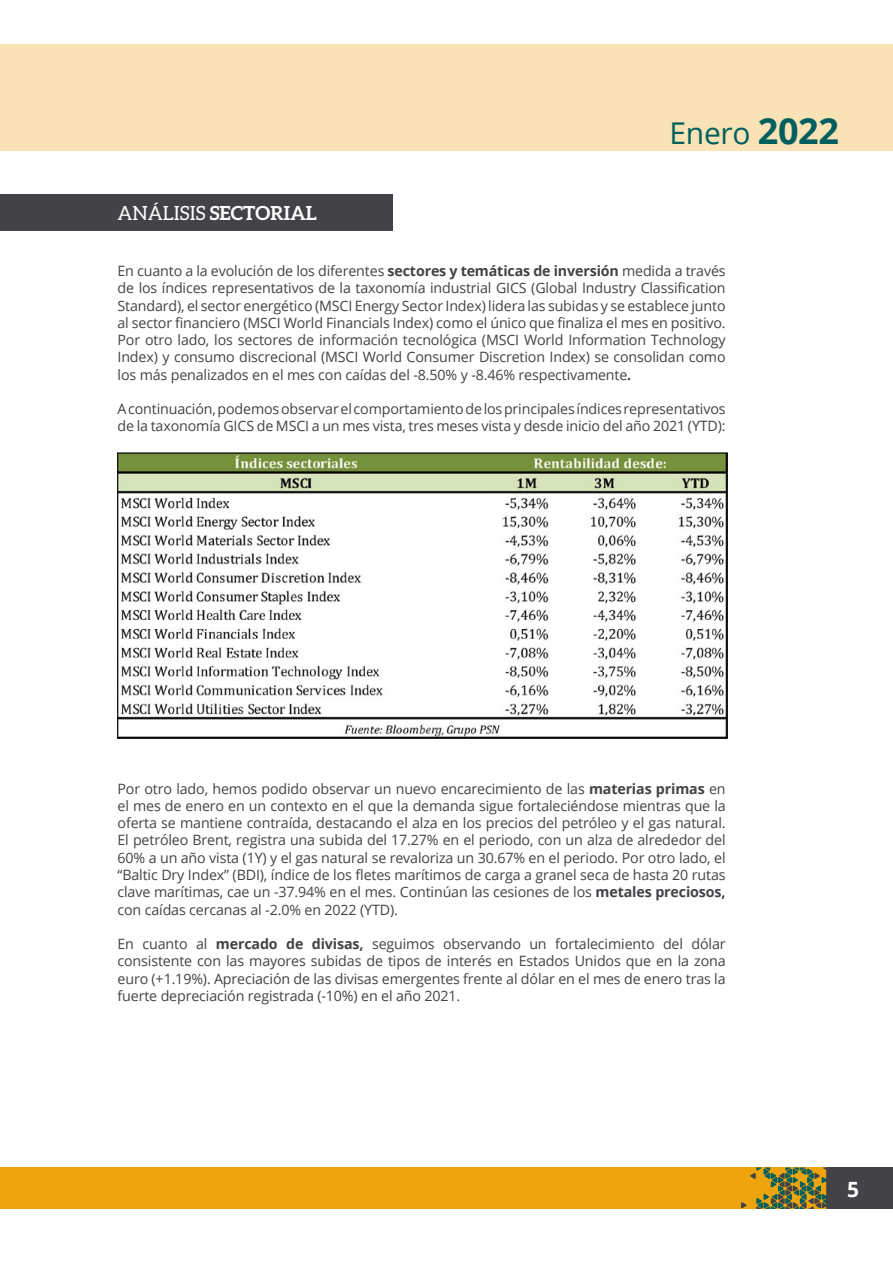
<style>
.page{position:relative;width:893px;height:1263px;background:#fff}
.page>*{position:absolute;margin:0;border:0;box-sizing:border-box;transform-origin:0 0}
.t1{font:30px "Open Sans";letter-spacing:-.01em;color:#015e5e}
.t2{font:700 21px "Open Sans";color:#fff}
.t3{font:700 19.5px "Aleo";color:#fff}
.t4{font:14.25px/17.2px "Open Sans";letter-spacing:-.01em;color:#434247;text-align:justify}
.s1{font-weight:400}
.s2{font-weight:700;font-size:36px}
.s3{font-weight:700}
</style>
<div class="page">
<div style="left:0;top:195px;width:393px;height:36px;background:#434247"></div>
<div style="left:0;top:1167px;width:893px;height:42px;background:#eea40c"></div>
<div style="left:0;top:45px;width:893px;height:106px;background:#f9e3b6"></div>
<div style="left:826px;top:1167px;width:67px;height:42px;background:#434247"></div>
<svg style="left:741px;top:1167px;width:85px;height:42px"></svg>
<img style="left:118px;top:453px;width:609px;height:285px">
<h3 class="t3" style="left:118px;top:201px;width:201px"><span class="s1">ANÁLISIS</span> SECTORIAL</h3>
<h1 class="t1" style="left:670px;top:113px;width:171px">Enero <span class="s2">2022</span></h1>
<p class="t4" style="left:118px;top:262px;width:610px">En cuanto a la evolución de los diferentes <span class="s3">sectores y temáticas de inversión</span> medida a través de los índices representativos de la taxonomía industrial GICS (Global Industry Classification Standard), el sector energético (MSCI Energy Sector Index) lidera las subidas y se establece junto al sector financiero (MSCI World Financials Index) como el único que finaliza el mes en positivo.<br>Por otro lado, los sectores de información tecnológica (MSCI World Information Technology Index) y consumo discrecional (MSCI World Consumer Discretion Index) se consolidan como los más penalizados en el mes con caídas del -8.50% y -8.46% respectivamente<span class="s3">.</span></p>
<p class="t4" style="left:118px;top:400px;width:610px">A continuación, podemos observar el comportamiento de los principales índices representativos de la taxonomía GICS de MSCI a un mes vista, tres meses vista y desde inicio del año 2021 (YTD):</p>
<p class="t4" style="left:118px;top:779px;width:610px">Por otro lado, hemos podido observar un nuevo encarecimiento de las <span class="s3">materias primas</span> en el mes de enero en un contexto en el que la demanda sigue fortaleciéndose mientras que la oferta se mantiene contraída, destacando el alza en los precios del petróleo y el gas natural.<br>El petróleo Brent, registra una subida del 17.27% en el periodo, con un alza de alrededor del 60% a un año vista (1Y) y el gas natural se revaloriza un 30.67% en el periodo. Por otro lado, el “Baltic Dry Index” (BDI), índice de los fletes marítimos de carga a granel seca de hasta 20 rutas clave marítimas, cae un -37.94% en el mes. Continúan las cesiones de los <span class="s3">metales preciosos, </span>con caídas cercanas al -2.0% en 2022 (YTD).</p>
<p class="t4" style="left:118px;top:935px;width:610px">En cuanto al <span class="s3">mercado de divisas,</span> seguimos observando un fortalecimiento del dólar consistente con las mayores subidas de tipos de interés en Estados Unidos que en la zona euro (+1.19%). Apreciación de las divisas emergentes frente al dólar en el mes de enero tras la fuerte depreciación registrada (-10%) en el año 2021.</p>
<h2 class="t2" style="left:847px;top:1175px;width:13px">5</h2>
</div>
